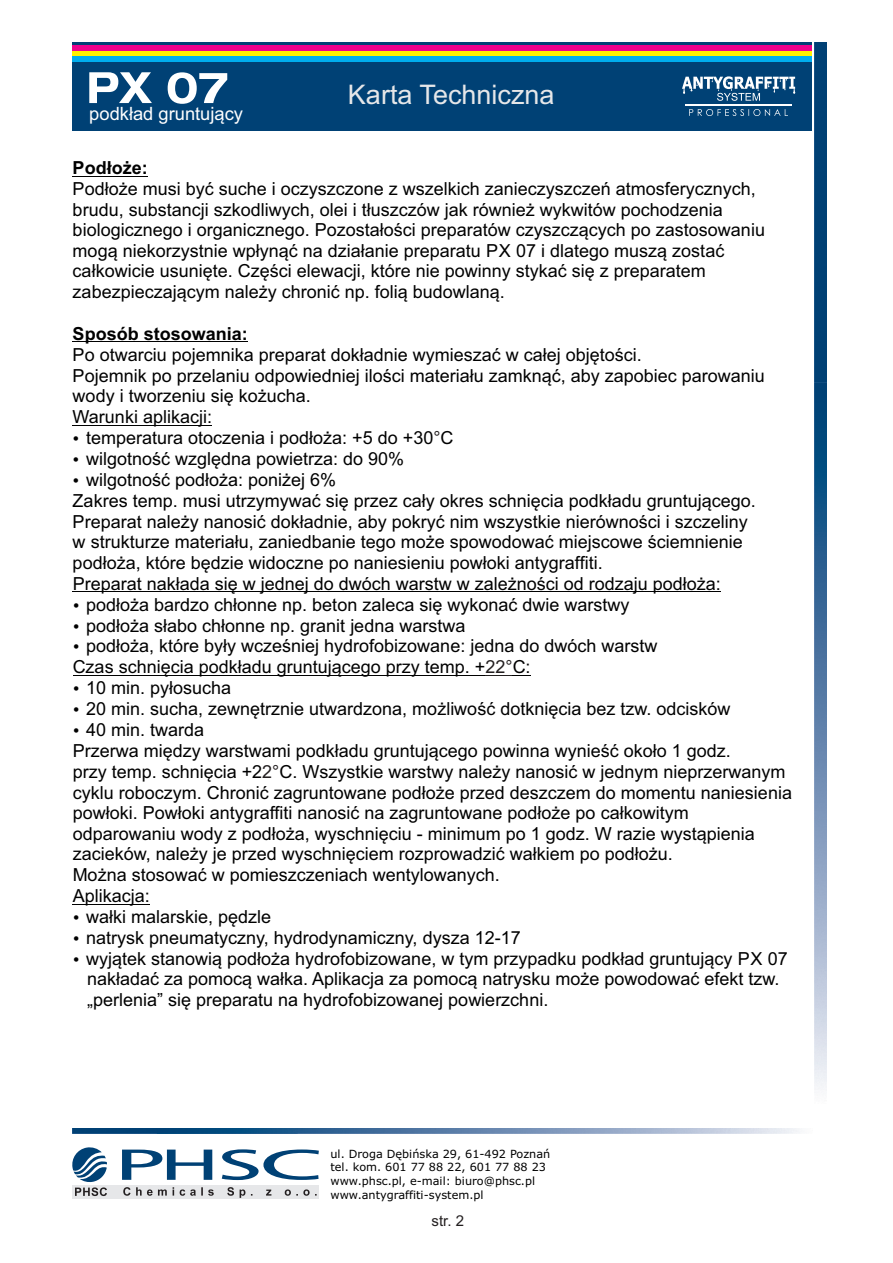
<style>
.page{position:relative;width:893px;height:1263px;background:#fff}
.page>*{position:absolute;margin:0;border:0;box-sizing:border-box;transform-origin:0 0}
.t1{font:27px "Arial";color:#e6e7e9}
.t2{font:18.3px "Arial";color:#fff}
.t3{font:18px/20.5px "Arial";color:#000}
.t4{font:700 18px "Arial";color:#000}
.t5{font:15px "Arial";color:#231f20}
.t6{font:11.25px/13.6px "Verdana";color:#000}
.s1{color:#231f20}
</style>
<div class="page">
<img style="left:814px;top:43px;width:13px;height:1047px">
<img style="left:72px;top:1128px;width:728px;height:6px">
<hr style="left:73px;top:176px;width:75px;height:1px;background:#000">
<hr style="left:73px;top:341px;width:175px;height:1px;background:#000">
<hr style="left:73px;top:425px;width:139px;height:1px;background:#000">
<hr style="left:73px;top:591px;width:648px;height:1px;background:#000">
<hr style="left:73px;top:675px;width:412px;height:1px;background:#000">
<svg style="left:485px;top:675px;width:46px;height:1px"></svg>
<hr style="left:73px;top:904px;width:77px;height:1px;background:#000">
<svg style="left:122px;top:1149px;width:197px;height:31px"></svg>
<div style="left:72px;top:1185px;width:247px;height:13px;background:#e6e7e9"></div>
<svg style="left:123px;top:1187px;width:194px;height:11px"></svg>
<svg style="left:72px;top:1147px;width:35px;height:49px"></svg>
<div style="left:72px;top:43px;width:740px;height:88px;background:#004175"></div>
<div style="left:72px;top:46px;width:740px;height:5px;background:#ed028c"></div>
<div style="left:72px;top:51px;width:740px;height:5px;background:#fff101"></div>
<div style="left:72px;top:56px;width:740px;height:5px;background:#00aeef"></div>
<svg style="left:689px;top:109px;width:99px;height:7px"></svg>
<hr style="left:685px;top:104px;width:107px;height:2px;background:#fff">
<svg style="left:682px;top:76px;width:113px;height:25px"></svg>
<svg style="left:89px;top:72px;width:138px;height:32px"></svg>
<p class="t2" style="left:89px;top:107px;width:155px">podkład gruntujący</p>
<h1 class="t1" style="left:348px;top:85px;width:208px">Karta Techniczna</h1>
<p class="t4" style="left:73px;top:161px;width:77px">Podłoże:</p>
<p class="t3" style="left:73px;top:180px;width:694px">Podłoże musi być suche i oczyszczone z wszelkich zanieczyszczeń atmosferycznych, brudu, substancji szkodliwych, olei i tłuszczów jak również wykwitów pochodzenia biologicznego i organicznego. Pozostałości preparatów czyszczących po zastosowaniu mogą niekorzystnie wpłynąć na działanie preparatu PX 07 i dlatego muszą zostać całkowicie usunięte. Części elewacji, które nie powinny stykać się z preparatem zabezpieczającym należy chronić np. folią budowlaną.</p>
<p class="t4" style="left:73px;top:326px;width:177px">Sposób stosowania:</p>
<p class="t3" style="left:73px;top:346px;width:571px">Po otwarciu pojemnika preparat dokładnie wymieszać w całej objętości.</p>
<p class="t3" style="left:73px;top:367px;width:694px">Pojemnik po przelaniu odpowiedniej ilości materiału zamknąć, aby zapobiec parowaniu</p>
<p class="t3" style="left:73px;top:387px;width:240px">wody i tworzeniu się kożucha.</p>
<p class="t3" style="left:73px;top:408px;width:141px">Warunki aplikacji:</p>
<p class="t3" style="left:86px;top:429px;width:369px">temperatura otoczenia i podłoża: +5 do +30<span class="s1">°</span>C</p>
<p class="t3" style="left:86px;top:450px;width:320px">wilgotność względna powietrza: do 90%</p>
<p class="t3" style="left:86px;top:471px;width:252px">wilgotność podłoża: poniżej 6%</p>
<p class="t3" style="left:73px;top:492px;width:685px">Zakres temp. musi utrzymywać się przez cały okres schnięcia podkładu gruntującego.</p>
<p class="t3" style="left:73px;top:513px;width:677px">Preparat należy nanosić dokładnie, aby pokryć nim wszystkie nierówności i szczeliny</p>
<p class="t3" style="left:73px;top:533px;width:672px">w strukturze materiału, zaniedbanie tego może spowodować miejscowe ściemnienie</p>
<p class="t3" style="left:73px;top:554px;width:532px">podłoża, które będzie widoczne po naniesieniu powłoki antygraffiti.</p>
<p class="t3" style="left:73px;top:575px;width:650px">Preparat nakłada się w jednej do dwóch warstw w zależności od rodzaju podłoża:</p>
<p class="t3" style="left:86px;top:596px;width:545px">podłoża bardzo chłonne np. beton zaleca się wykonać dwie warstwy</p>
<p class="t3" style="left:86px;top:616px;width:381px">podłoża słabo chłonne np. granit jedna warstwa</p>
<p class="t3" style="left:86px;top:637px;width:573px">podłoża, które były wcześniej hydrofobizowane: jedna do dwóch warstw</p>
<p class="t3" style="left:73px;top:658px;width:459px">Czas schnięcia podkładu gruntującego przy temp. +<span class="s1">22°</span>C:</p>
<p class="t3" style="left:86px;top:679px;width:147px">10 min. pyłosucha</p>
<p class="t3" style="left:86px;top:700px;width:646px">20 min. sucha, zewnętrznie utwardzona, możliwość dotknięcia bez tzw. odcisków</p>
<p class="t3" style="left:86px;top:721px;width:120px">40 min. twarda</p>
<p class="t3" style="left:73px;top:742px;width:660px">Przerwa między warstwami podkładu gruntującego powinna wynieść około 1 godz.</p>
<p class="t3" style="left:73px;top:763px;width:714px">przy temp. schnięcia +2<span class="s1">2°</span>C. Wszystkie warstwy należy nanosić w jednym nieprzerwanym</p>
<p class="t3" style="left:73px;top:784px;width:721px">cyklu roboczym. Chronić zagruntowane podłoże przed deszczem do momentu naniesienia</p>
<p class="t3" style="left:73px;top:804px;width:617px">powłoki. Powłoki antygraffiti nanosić na zagruntowane podłoże po całkowitym</p>
<p class="t3" style="left:73px;top:825px;width:684px">odparowaniu wody z podłoża, wyschnięciu - minimum po 1 godz. W razie wystąpienia</p>
<p class="t3" style="left:73px;top:845px;width:602px">zacieków, należy je przed wyschnięciem rozprowadzić wałkiem po podłożu.</p>
<p class="t3" style="left:73px;top:866px;width:429px">Można stosować w pomieszczeniach wentylowanych.</p>
<p class="t3" style="left:73px;top:887px;width:79px">Aplikacja:</p>
<p class="t3" style="left:86px;top:908px;width:187px">wałki malarskie, pędzle</p>
<p class="t3" style="left:86px;top:929px;width:436px">natrysk pneumatyczny, hydrodynamiczny, dysza 12-17</p>
<p class="t3" style="left:86px;top:950px;width:703px">wyjątek stanowią podłoża hydrofobizowane, w tym przypadku podkład gruntujący PX 07</p>
<p class="t3" style="left:87px;top:970px;width:694px">nakładać za pomocą wałka. Aplikacja za pomocą natrysku może powodować efekt tzw.</p>
<p class="t3" style="left:87px;top:991px;width:463px">„perlenia” się preparatu na hydrofobizowanej powierzchni.</p>
<p class="t6" style="left:330px;top:1148px;width:221px">ul. Droga Dębińska 29, 61-492 Poznań tel. kom. 601 77 88 22, 601 77 88 23 www.phsc.pl, e-mail: biuro@phsc.pl www.antygraffiti-system.pl</p>
<p class="t5" style="left:432px;top:1215px;width:34px">str. 2</p>
</div>
